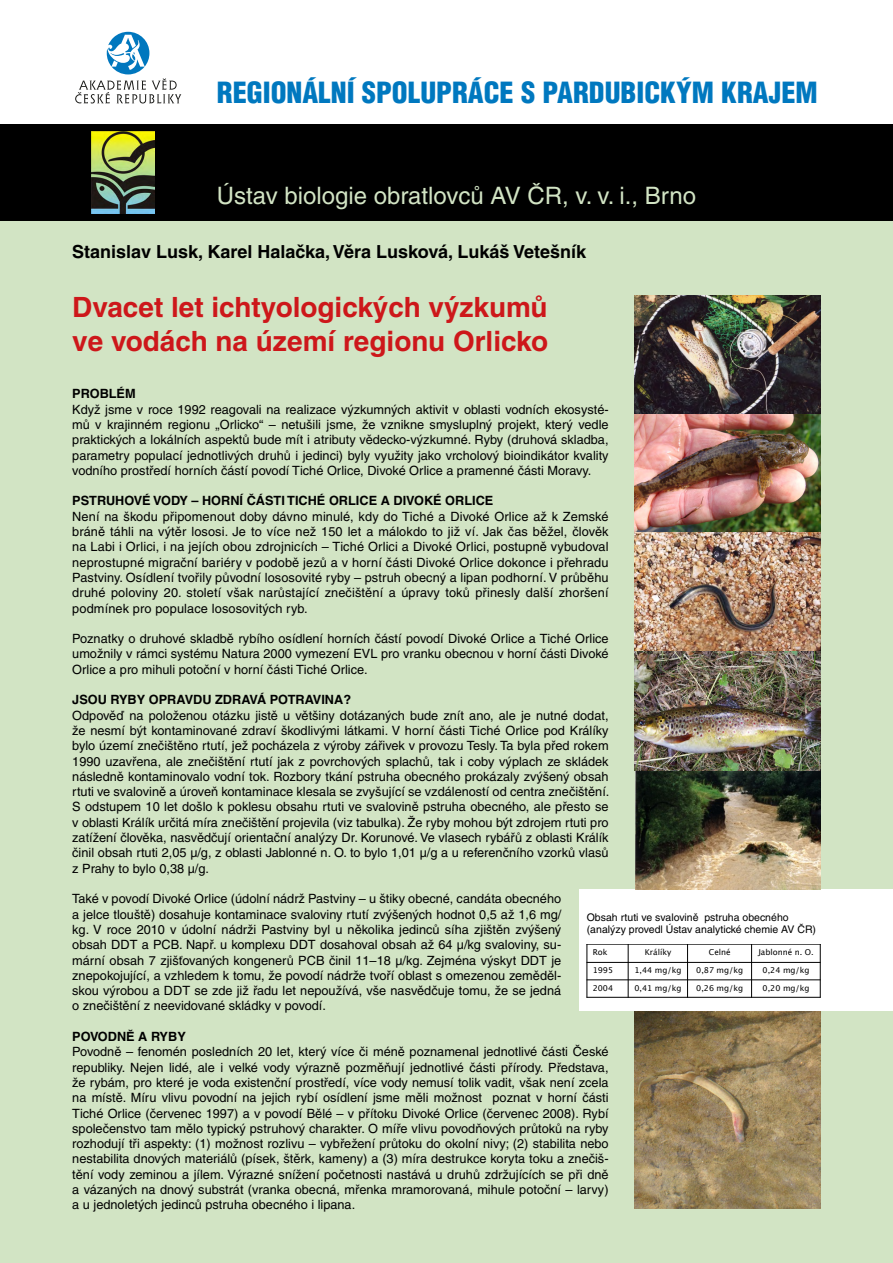
<style>
.page{position:relative;width:893px;height:1263px;background:#d2e4c4}
.page>*{position:absolute;margin:0;border:0;box-sizing:border-box;transform-origin:0 0}
.t1{font:900 condensed 28.5px "Helvetica CE";color:#0078bf}
.t2{font:700 27.9px/33.5px "Helvetica CE";color:#cd171a}
.t3{font:24px "Helvetica CE";color:#d2e4c4}
.t4{font:700 18px "Helvetica CE";color:#000}
.t5{font:12.75px/15.3px "Helvetica CE";color:#000;text-align:justify}
.t6{font:700 12.75px "Helvetica CE";color:#000}
.t7{font:10.5px/12.6px "Helvetica CE";color:#000}
.t8{font:8.1px "Lucida Grande";color:#000}
</style>
<div class="page">
<div style="left:579px;top:889px;width:314px;height:122px;background:#fff"></div>
<div style="left:0;top:0;width:893px;height:124px;background:#fff"></div>
<svg style="left:75px;top:32px;width:106px;height:71px"></svg>
<img style="left:634px;top:296px;width:187px;height:593px">
<img style="left:634px;top:1011px;width:187px;height:198px">
<hr style="left:628px;top:944px;width:1px;height:53px;background:#000">
<hr style="left:687px;top:944px;width:1px;height:53px;background:#000">
<hr style="left:751px;top:944px;width:1px;height:53px;background:#000">
<hr style="left:587px;top:962px;width:234px;height:1px;background:#000">
<hr style="left:587px;top:979px;width:234px;height:1px;background:#000">
<hr style="left:587px;top:944px;width:1px;height:53px;background:#000">
<hr style="left:820px;top:944px;width:1px;height:53px;background:#000">
<hr style="left:587px;top:944px;width:234px;height:1px;background:#000">
<hr style="left:587px;top:997px;width:234px;height:1px;background:#000">
<div style="left:0;top:124px;width:893px;height:97px;background:#000"></div>
<img style="left:92px;top:131px;width:63px;height:83px">
<h1 class="t1" style="left:217px;top:76px;width:602px">REGIONÁLNÍ SPOLUPRÁCE S PARDUBICKÝM KRAJEM</h1>
<h3 class="t3" style="left:217px;top:182px;width:481px">Ústav biologie obratlovců AV ČR, v. v. i., Brno</h3>
<h3 class="t4" style="left:72px;top:242px;width:515px">Stanislav Lusk, Karel Halačka, Věra Lusková, Lukáš Vetešník</h3>
<h2 class="t2" style="left:72px;top:291px;width:477px">Dvacet let ichtyologických výzkumů ve vodách na území regionu Orlicko</h2>
<p class="t6" style="left:72px;top:386px;width:65px">Problém</p>
<p class="t5" style="left:72px;top:401px;width:538px">Když jsme v roce 1992 reagovali na realizace výzkumných aktivit v oblasti vodních ekosysté&shy;mů v krajinném regionu „Orlicko“ – netušili jsme, že vznikne smysluplný projekt, který vedle praktických a lokálních aspektů bude mít i atributy vědecko-výzkumné. Ryby (druhová skladba, parametry populací jednotlivých druhů i jedinci) byly využity jako vrcholový bioindikátor kvality vodního prostředí horních částí povodí Tiché Orlice, Divoké Orlice a pramenné části Moravy.</p>
<p class="t6" style="left:72px;top:494px;width:423px">Pstruhové vody – horní části Tiché Orlice a Divoké Orlice</p>
<p class="t5" style="left:72px;top:509px;width:538px">Není na škodu připomenout doby dávno minulé, kdy do Tiché a Divoké Orlice až k Zemské bráně táhli na výtěr lososi. Je to více než 150 let a málokdo to již ví. Jak čas běžel, člověk na Labi i Orlici, i na jejích obou zdrojnicích – Tiché Orlici a Divoké Orlici, postupně vybudoval neprostupné migrační bariéry v podobě jezů a v horní části Divoké Orlice dokonce i přehradu Pastviny. Osídlení tvořily původní lososovité ryby – pstruh obecný a lipan podhorní. V průběhu druhé poloviny 20. století však narůstající znečištění a úpravy toků přinesly další zhoršení podmínek pro populace lososovitých ryb.</p>
<p class="t5" style="left:72px;top:631px;width:538px">Poznatky o druhové skladbě rybího osídlení horních částí povodí Divoké Orlice a Tiché Orlice umožnily v rámci systému Natura 2000 vymezení EVL pro vranku obecnou v horní části Divoké Orlice a pro mihuli potoční v horní části Tiché Orlice.</p>
<p class="t6" style="left:72px;top:692px;width:280px">Jso u ryby op ravdu zdravá potravina?</p>
<p class="t5" style="left:72px;top:707px;width:539px">Odpověď na položenou otázku jistě u většiny dotázaných bude znít ano, ale je nutné dodat, že nesmí být kontaminované zdraví škodlivými látkami. V horní části Tiché Orlice pod Králíky bylo území znečištěno rtutí, jež pocházela z výroby zářivek v provozu Tesly. Ta byla před rokem 1990 uzavřena, ale znečištění rtutí jak z povrchových splachů, tak i coby výplach ze skládek následně kontaminovalo vodní tok. Rozbory tkání pstruha obecného prokázaly zvýšený obsah rtuti ve svalovině a úroveň kontaminace klesala se zvyšující se vzdáleností od centra znečištění.<br>S odstupem 10 let došlo k poklesu obsahu rtuti ve svalovině pstruha obecného, ale přesto se v oblasti Králík určitá míra znečištění projevila (viz tabulka). Že ryby mohou být zdrojem rtuti pro zatížení člověka, nasvědčují orientační analýzy Dr. Korunové. Ve vlasech rybářů z oblasti Králík činil obsah rtuti 2,05 μ/g, z oblasti Jablonné n. O. to bylo 1,01 μ/g a u referenčního vzorků vlasů z Prahy to bylo 0,38 μ/g.</p>
<p class="t5" style="left:72px;top:891px;width:490px">Také v povodí Divoké Orlice (údolní nádrž Pastviny – u štiky obecné, candáta obecného a jelce tlouště) dosahuje kontaminace svaloviny rtutí zvýšených hodnot 0,5 až 1,6 mg/ kg. V roce 2010 v údolní nádrži Pastviny byl u několika jedinců síha zjištěn zvýšený obsah DDT a PCB. Např. u komplexu DDT dosahoval obsah až 64 μ/kg svaloviny, su&shy;mární obsah 7 zjišťovaných kongenerů PCB činil 11–18 μ/kg. Zejména výskyt DDT je znepokojující, a vzhledem k tomu, že povodí nádrže tvoří oblast s omezenou zeměděl&shy;skou výrobou a DDT se zde již řadu let nepoužívá, vše nasvědčuje tomu, že se jedná o znečištění z neevidované skládky v povodí.</p>
<p class="t6" style="left:72px;top:1029px;width:115px">Povodně a ryby</p>
<p class="t5" style="left:72px;top:1044px;width:538px">Povodně – fenomén posledních 20 let, který více či méně poznamenal jednotlivé části České republiky. Nejen lidé, ale i velké vody výrazně pozměňují jednotlivé části přírody. Představa, že rybám, pro které je voda existenční prostředí, více vody nemusí tolik vadit, však není zcela na místě. Míru vlivu povodní na jejich rybí osídlení jsme měli možnost poznat v horní části Tiché Orlice (červenec 1997) a v povodí Bělé – v přítoku Divoké Orlice (červenec 2008). Rybí společenstvo tam mělo typický pstruhový charakter. O míře vlivu povodňových průtoků na ryby rozhodují tři aspekty: (1) možnost rozlivu – vybřežení průtoku do okolní nivy; (2) stabilita nebo nestabilita dnových materiálů (písek, štěrk, kameny) a (3) míra destrukce koryta toku a znečiš&shy;tění vody zeminou a jílem. Výrazné snížení početnosti nastává u druhů zdržujících se při dně a vázaných na dnový substrát (vranka obecná, mřenka mramorovaná, mihule potoční – larvy) a u jednoletých jedinců pstruha obecného i lipana.</p>
<p class="t7" style="left:587px;top:911px;width:231px">Obsah rtuti ve svalovině pstruha obecného (analýzy provedl Ústav analytické chemie AV ČR)</p>
<p class="t8" style="left:593px;top:947px;width:16px">Rok</p>
<p class="t8" style="left:645px;top:947px;width:28px">Králíky</p>
<p class="t8" style="left:709px;top:947px;width:23px">Celné</p>
<p class="t8" style="left:758px;top:947px;width:57px">Jablonné n. O.</p>
<p class="t8" style="left:593px;top:966px;width:22px">1995</p>
<p class="t8" style="left:634px;top:966px;width:48px">1,44 mg/kg</p>
<p class="t8" style="left:696px;top:966px;width:48px">0,87 mg/kg</p>
<p class="t8" style="left:763px;top:966px;width:48px">0,24 mg/kg</p>
<p class="t8" style="left:593px;top:983px;width:22px">2004</p>
<p class="t8" style="left:634px;top:983px;width:48px">0,41 mg/kg</p>
<p class="t8" style="left:696px;top:983px;width:48px">0,26 mg/kg</p>
<p class="t8" style="left:763px;top:983px;width:48px">0,20 mg/kg</p>
</div>
